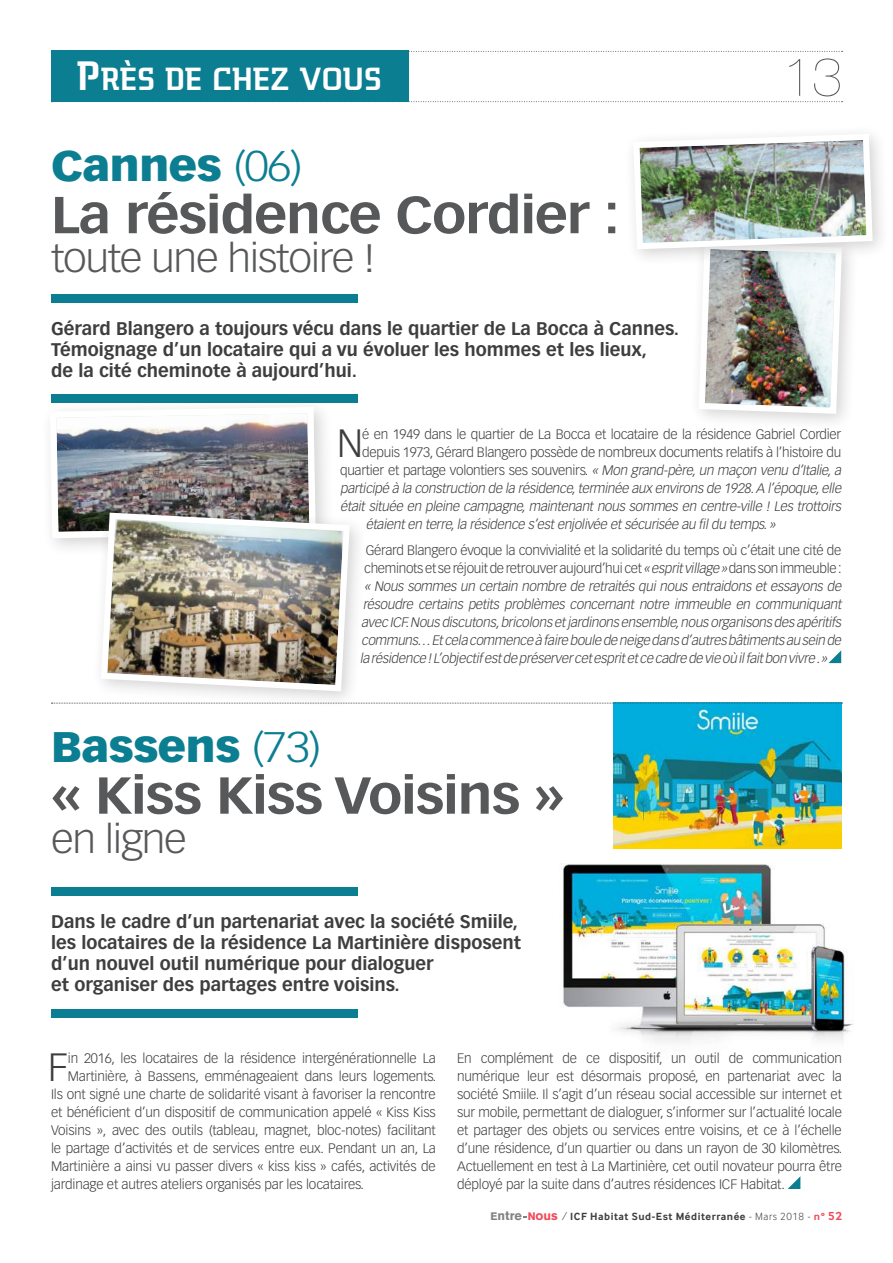
<style>
.page{position:relative;width:893px;height:1263px;background:#fff}
.page>*{position:absolute;margin:0;border:0;box-sizing:border-box;transform-origin:0 0}
.t1{font:200 54px "Helvetica Neue LT Pro";color:#57585a}
.t2{font:700 51px "Vectora LT Pro";letter-spacing:-.02em;color:#57585a;scale:1.09 1}
.t3{font:900 42px "Vectora LT Pro";letter-spacing:-.02em;color:#0c7e91;scale:1.09 1}
.t4{font:300 39px "Vectora LT Pro";letter-spacing:-.03em;color:#57585a;scale:1.09 1}
.t5{font:300 38.85px "Vectora LT Pro";color:#3e3e3f}
.t6{font:700 37.5px "Midnight Kernboy";color:#fff}
.t7{font:700 18px/21px "Vectora LT Pro";color:#3e3e3f}
.t8{font:300 13.5px/18px "Vectora LT Pro";letter-spacing:-.01em;color:#3e3e3f;text-align:justify}
.t9{font:italic 300 13.5px "Vectora LT Pro";letter-spacing:-.02em;color:#3e3e3f}
.t10{font:700 10.8px "Inter Face";letter-spacing:.05em;color:#3e3e3f}
.s1{font-size:48px}
.s2{font-weight:300}
.s3{font-style:italic}
.s4{font-family:"Akzidenz Grotesk BE";color:#808285}
.s5{font-family:"Akzidenz Grotesk BE";font-size:12.75px;color:#808285}
.s6{font-family:"Akzidenz Grotesk BE";color:#ef4d5c}
.s7{font-family:"Akzidenz Grotesk BE";font-size:12.75px;color:#ef4d5c}
.s8{color:#ef4d5c}
.s9{font-size:12.15px;color:#ef4d5c}
</style>
<div class="page">
<svg style="left:408px;top:51px;width:435px;height:1px"></svg>
<svg style="left:51px;top:101px;width:792px;height:1px"></svg>
<div style="left:689px;top:233px;width:171px;height:199px;background:#231f20;opacity:.2"></div>
<div style="left:51px;top:50px;width:357px;height:51px;background:#0c7e91"></div>
<img style="left:562px;top:827px;width:291px;height:216px">
<div style="left:51px;top:887px;width:306px;height:9px;background:#0c7e91"></div>
<div style="left:51px;top:1009px;width:306px;height:8px;background:#0c7e91"></div>
<div style="left:51px;top:294px;width:306px;height:8px;background:#0c7e91"></div>
<div style="left:51px;top:394px;width:306px;height:9px;background:#0c7e91"></div>
<svg style="left:828px;top:650px;width:13px;height:13px"></svg>
<svg style="left:788px;top:1176px;width:12px;height:13px"></svg>
<img style="left:614px;top:702px;width:228px;height:146px">
<svg style="left:367px;top:703px;width:476px;height:1px"></svg>
<img style="left:633px;top:134px;width:243px;height:283px">
<div style="left:40px;top:397px;width:295px;height:160px;background:#231f20;opacity:.2"></div>
<svg style="left:47px;top:404px;width:272px;height:614px"></svg>
<div style="left:91px;top:503px;width:276px;height:206px;background:#231f20;opacity:.2"></div>
<img style="left:53px;top:410px;width:294px;height:278px">
<img style="left:98px;top:509px;width:255px;height:185px">
<h3 class="t6" style="left:77px;top:58px;width:306px"><span class="s1">P</span>RÈS DE CHEZ VOUS</h3>
<h3 class="t3" style="left:51px;top:140px;width:232px">Cannes <span class="s2">(06)</span></h3>
<h2 class="t2" style="left:51px;top:184px;width:523px">La résidence Cordier :</h2>
<h3 class="t4" style="left:51px;top:235px;width:299px">toute une histoire !</h3>
<h3 class="t7" style="left:51px;top:318px;width:630px">Gérard Blangero a toujours vécu dans le quartier de La Bocca à Cannes.<br>Témoignage d’un locataire qui a vu évoluer les hommes et les lieux,<br>de la cité cheminote à aujourd’hui.</h3>
<h1 class="t1" style="left:783px;top:45px;width:60px">13</h1>
<h3 class="t5" style="left:337px;top:419px;width:27px">N</h3>
<p class="t8" style="left:362px;top:425px;width:480px">é en 1949 dans le quartier de La Bocca et locataire de la résidence Gabriel Cordier</p>
<p class="t8" style="left:362px;top:443px;width:480px">depuis 1973, Gérard Blangero possède de nombreux documents relatifs à l’histoire du</p>
<p class="t8" style="left:340px;top:461px;width:505px">quartier et partage volontiers ses souvenirs. <span class="s3">« Mon grand-père,un maçon venu d’Italie,a</span></p>
<p class="t9" style="left:340px;top:480px;width:505px">participé à la construction de la résidence,terminée aux environs de 1928.A l’époque,elle</p>
<p class="t9" style="left:340px;top:498px;width:505px">était située en pleine campagne,maintenant nous sommes en centre-ville ! Les trottoirs</p>
<p class="t9" style="left:366px;top:516px;width:414px">étaienten terre,la résidence s’estenjolivée etsécurisée au fildu temps.»</p>
<p class="t8" style="left:366px;top:541px;width:477px">Gérard Blangero évoque la convivialité et la solidarité du temps où c’était une cité de</p>
<p class="t8" style="left:364px;top:559px;width:479px">cheminots et se réjouit de retrouver aujourd’hui cet <span class="s3">«espritvillage »</span>dans son immeuble :</p>
<p class="t9" style="left:364px;top:578px;width:481px">« Nous sommes un certain nombre de retraités qui nous entraidons et essayons de</p>
<p class="t9" style="left:363px;top:596px;width:483px">résoudre certains petits problèmes concernant notre immeuble en communiquant</p>
<p class="t9" style="left:361px;top:614px;width:484px">avec ICF.Nous discutons,bricolons etjardinons ensemble,nous organisons des apéritifs</p>
<p class="t9" style="left:361px;top:632px;width:484px">communs… Etcela commence à faire boule de neige dans d’autres bâtiments au sein de</p>
<p class="t9" style="left:360px;top:650px;width:472px">la résidence !L’objectifestde préservercetespritetce cadre de vie où ilfaitbon vivre .»</p>
<h3 class="t3" style="left:51px;top:721px;width:249px">Bassens <span class="s2">(73)</span></h3>
<h2 class="t2" style="left:51px;top:764px;width:472px">« Kiss Kiss Voisins »</h2>
<h3 class="t4" style="left:51px;top:815px;width:126px">en ligne</h3>
<h3 class="t7" style="left:51px;top:911px;width:471px">Dans le cadre d’un partenariat avec la société Smiile, les locataires de la résidence La Martinière disposent d’un nouvel outil numérique pour dialoguer<br>et organiser des partages entre voisins.</h3>
<h3 class="t5" style="left:48px;top:1044px;width:22px">F</h3>
<p class="t8" style="left:68px;top:1049px;width:370px">in 2016, les locataires de la résidence intergénérationnelle La</p>
<p class="t8" style="left:68px;top:1067px;width:370px">Martinière, à Bassens, emménageaient dans leurs logements.</p>
<p class="t8" style="left:51px;top:1085px;width:386px">Ils ont signé une charte de solidarité visant à favoriser la rencontre</p>
<p class="t8" style="left:51px;top:1103px;width:386px">et bénéficient d’un dispositif de communication appelé « Kiss Kiss</p>
<p class="t8" style="left:51px;top:1121px;width:386px">Voisins », avec des outils (tableau, magnet, bloc-notes) facilitant</p>
<p class="t8" style="left:51px;top:1139px;width:386px">le partage d’activités et de services entre eux. Pendant un an, La</p>
<p class="t8" style="left:51px;top:1157px;width:386px">Martinière a ainsi vu passer divers « kiss kiss » cafés, activités de</p>
<p class="t8" style="left:51px;top:1175px;width:315px">jardinage et autres ateliers organisés par les locataires.</p>
<p class="t8" style="left:457px;top:1049px;width:387px">En complément de ce dispositif, un outil de communication numérique leur est désormais proposé, en partenariat avec la société Smiile. Il s’agit d’un réseau social accessible sur internet et sur mobile, permettant de dialoguer, s’informer sur l’actualité locale et partager des objets ou services entre voisins, et ce à l’échelle d’une résidence, d’un quartier ou dans un rayon de 30 kilomètres.<br>Actuellement en test à La Martinière, cet outil novateur pourra être déployé par la suite dans d’autres résidences ICF Habitat.</p>
<p class="t10" style="left:491px;top:1210px;width:353px"><span class="s4">E</span><span class="s5">ntre</span> <span class="s6">N</span><span class="s7">ous</span> <span class="s2">/</span> ICF Habitat Sud-Est Méditerranée <span class="s2">- Mars 2018 -</span> <span class="s8">n°</span> <span class="s9">52</span></p>
</div>
